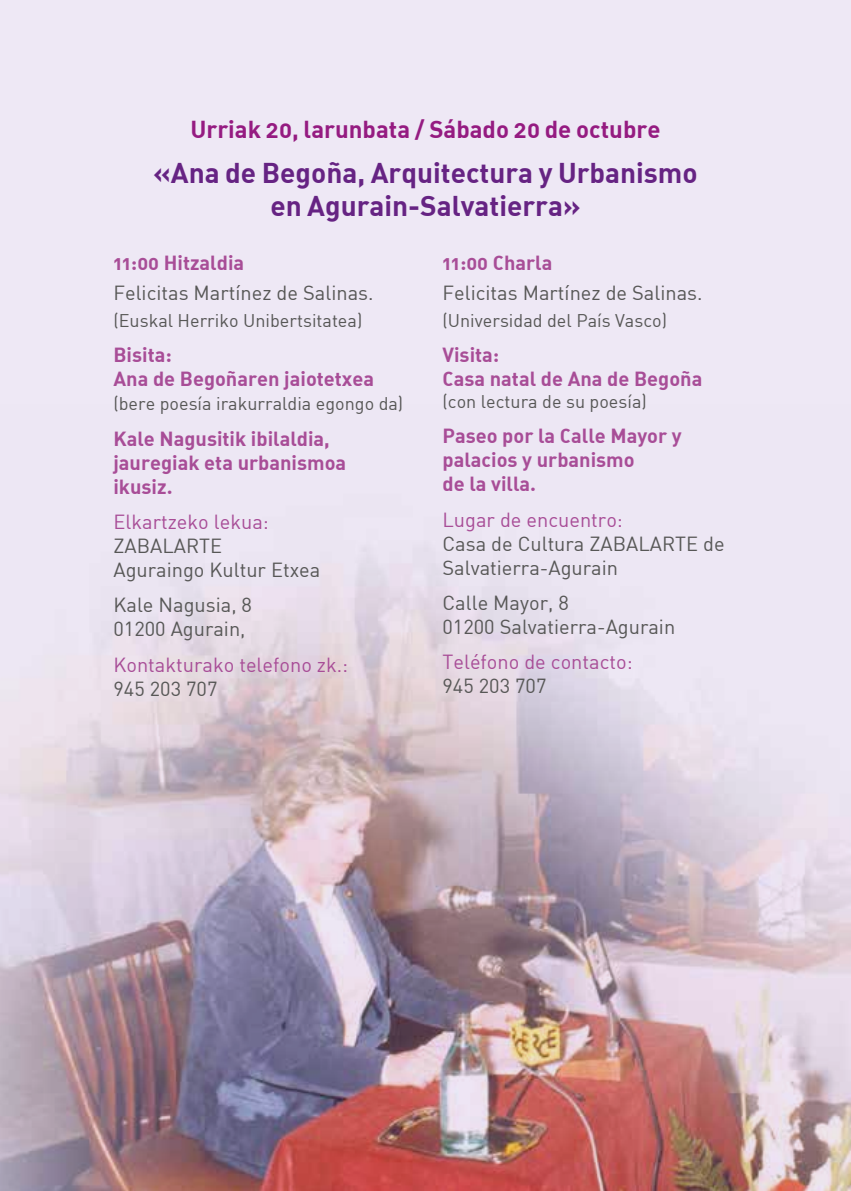
<style>
.page{position:relative;width:851px;height:1191px;background:#fff}
.page>*{position:absolute;margin:0;border:0;box-sizing:border-box;transform-origin:0 0}
.t1{font:28px/33.6px "DIN Bold Alternate";color:#662383;text-align:center}
.t2{font:24px "DIN Bold Alternate";color:#951b81}
.t3{font:20px/24px "DIN";color:#575756}
.t4{font:20px/24px "DIN Bold Alternate";color:#a84d97}
.t5{font:20px "DIN";color:#a84d97}
.t6{font:18px "DIN";color:#575756}
</style>
<div class="page">
<div style="left:0;top:0;width:850px;height:1191px;background:#eee8f5"></div>
<img style="left:0;top:549px;width:850px;height:642px">
<p class="t2" style="left:190px;top:113px;width:471px">Urriak 20, larunbata / Sábado 20 de octubre</p>
<h1 class="t1" style="left:153px;top:155px;width:546px">«Ana de Begoña, Arquitectura y Urbanismo en Agurain-Salvatierra»</h1>
<p class="t4" style="left:113px;top:250px;width:132px">11:00 Hitzaldia</p>
<p class="t3" style="left:113px;top:280px;width:261px">Felicitas Martínez de Salinas.</p>
<p class="t6" style="left:113px;top:309px;width:250px">(Euskal Herriko Unibertsitatea)</p>
<p class="t4" style="left:113px;top:342px;width:262px">Bisita:<br>Ana de Begoñaren jaiotetxea</p>
<p class="t6" style="left:113px;top:392px;width:291px">(bere poesía irakurraldia egongo da)</p>
<p class="t4" style="left:113px;top:425px;width:234px">Kale Nagusitik ibilaldia, jauregiak eta urbanismoa ikusiz.</p>
<p class="t5" style="left:113px;top:509px;width:157px">Elkartzeko lekua:</p>
<p class="t3" style="left:113px;top:533px;width:208px">ZABALARTE<br>Aguraingo Kultur Etxea</p>
<p class="t3" style="left:113px;top:592px;width:140px">Kale Nagusia, 8<br>01200 Agurain,</p>
<p class="t5" style="left:113px;top:652px;width:236px">Kontakturako telefono zk.:</p>
<p class="t3" style="left:113px;top:676px;width:105px">945 203 707</p>
<p class="t4" style="left:442px;top:250px;width:111px">11:00 Charla</p>
<p class="t3" style="left:442px;top:280px;width:261px">Felicitas Martínez de Salinas.</p>
<p class="t6" style="left:442px;top:309px;width:226px">(Universidad del País Vasco)</p>
<p class="t4" style="left:442px;top:342px;width:261px">Visita:<br>Casa natal de Ana de Begoña</p>
<p class="t6" style="left:442px;top:390px;width:206px">(con lectura de su poesía)</p>
<p class="t4" style="left:442px;top:423px;width:241px">Paseo por la Calle Mayor y palacios y urbanismo<br>de la villa.</p>
<p class="t5" style="left:442px;top:507px;width:182px">Lugar de encuentro:</p>
<p class="t3" style="left:442px;top:531px;width:284px">Casa de Cultura ZABALARTE de<br>Salvatierra-Agurain</p>
<p class="t3" style="left:442px;top:590px;width:234px">Calle Mayor, 8<br>01200 Salvatierra-Agurain</p>
<p class="t5" style="left:442px;top:649px;width:192px">Teléfono de contacto:</p>
<p class="t3" style="left:442px;top:673px;width:105px">945 203 707</p>
</div>
